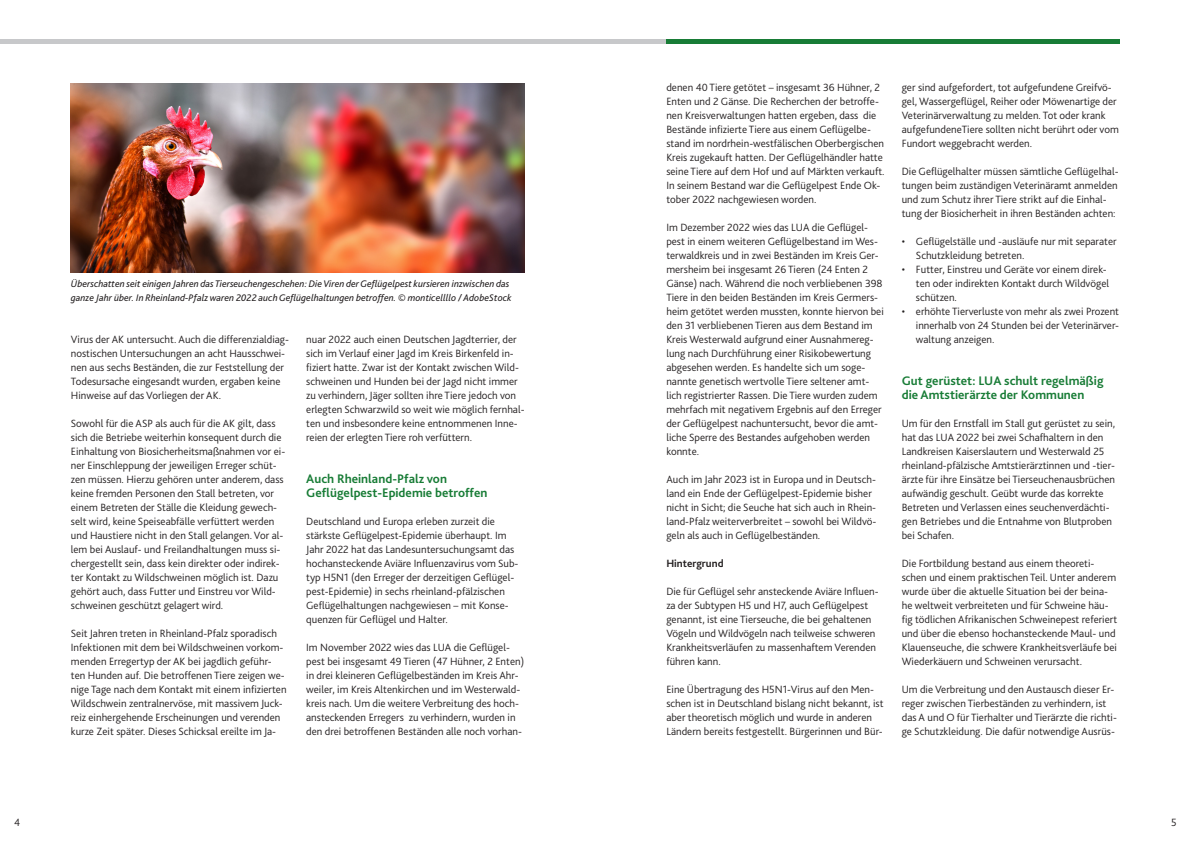
<style>
.page{position:relative;width:1191px;height:842px;background:#fff}
.page>*{position:absolute;margin:0;border:0;box-sizing:border-box;transform-origin:0 0}
.t1{font:700 13px/14px "Bliss 2";color:#187c36}
.t2{font:300 11px/14px "Bliss 2";color:#231f20}
.t3{font:700 11px "Bliss 2";color:#231f20}
.t4{font:italic 10px/14px "Bliss 2";color:#231f20}
</style>
<div class="page">
<img style="left:71px;top:84px;width:453px;height:188px">
<hr style="left:0;top:40px;width:666px;height:4px;background:#c7c8ca">
<hr style="left:666px;top:40px;width:454px;height:4px;background:#187c36">
<p class="t4" style="left:71px;top:276px;width:442px">Überschatten seit einigen Jahren das Tierseuchengeschehen: Die Viren der Geflügelpest kursieren inzwischen das ganze Jahr über. In Rheinland-Pfalz waren 2022 auch Geflügelhaltungen betroffen. © monticellllo / AdobeStock</p>
<p class="t2" style="left:71px;top:332px;width:220px">Virus der AK untersucht. Auch die differenzialdiag&shy;nostischen Untersuchungen an acht Hausschwei&shy;nen aus sechs Beständen, die zur Feststellung der Todesursache eingesandt wurden, ergaben keine Hinweise auf das Vorliegen der AK.</p>
<p class="t2" style="left:71px;top:416px;width:216px">Sowohl für die ASP als auch für die AK gilt, dass sich die Betriebe weiterhin konsequent durch die Einhaltung von Biosicherheitsmaßnahmen vor ei&shy;ner Einschleppung der jeweiligen Erreger schüt&shy;zen müssen. Hierzu gehören unter anderem, dass keine fremden Personen den Stall betreten, vor einem Betreten der Ställe die Kleidung gewech&shy;selt wird, keine Speiseabfälle verfüttert werden und Haustiere nicht in den Stall gelangen. Vor al&shy;lem bei Auslauf- und Freilandhaltungen muss si&shy;chergestellt sein, dass kein direkter oder indirek&shy;ter Kontakt zu Wildschweinen möglich ist. Dazu gehört auch, dass Futter und Einstreu vor Wild&shy;schweinen geschützt gelagert wird.</p>
<p class="t2" style="left:71px;top:626px;width:217px">Seit Jahren treten in Rheinland-Pfalz sporadisch Infektionen mit dem bei Wildschweinen vorkom&shy;menden Erregertyp der AK bei jagdlich geführ&shy;ten Hunden auf. Die betroffenen Tiere zeigen we&shy;nige Tage nach dem Kontakt mit einem infizierten Wildschwein zentralnervöse, mit massivem Juck&shy;reiz einhergehende Erscheinungen und verenden kurze Zeit später. Dieses Schicksal ereilte im Ja-</p>
<p class="t2" style="left:306px;top:332px;width:220px">nuar 2022 auch einen Deutschen Jagdterrier, der sich im Verlauf einer Jagd im Kreis Birkenfeld in&shy;fiziert hatte. Zwar ist der Kontakt zwischen Wild&shy;schweinen und Hunden bei der Jagd nicht immer zu verhindern, Jäger sollten ihre Tiere jedoch von erlegten Schwarzwild so weit wie möglich fernhal&shy;ten und insbesondere keine entnommenen Inne&shy;reien der erlegten Tiere roh verfüttern.</p>
<p class="t1" style="left:306px;top:471px;width:183px">Auch Rheinland-Pfalz von<br>Geflügelpest-Epidemie betroffen</p>
<p class="t2" style="left:306px;top:514px;width:214px">Deutschland und Europa erleben zurzeit die stärkste Geflügelpest-Epidemie überhaupt. Im Jahr 2022 hat das Landesuntersuchungsamt das hochansteckende Aviäre Influenzavirus vom Sub&shy;typ H5N1 (den Erreger der derzeitigen Geflügel&shy;pest-Epidemie) in sechs rheinland-pfälzischen Geflügelhaltungen nachgewiesen – mit Konse&shy;quenzen für Geflügel und Halter.</p>
<p class="t2" style="left:306px;top:640px;width:219px">Im November 2022 wies das LUA die Geflügel&shy;pest bei insgesamt 49 Tieren (47 Hühner, 2 Enten) in drei kleineren Geflügelbeständen im Kreis Ahr&shy;weiler, im Kreis Altenkirchen und im Westerwald&shy;kreis nach. Um die weitere Verbreitung des hoch&shy;ansteckenden Erregers zu verhindern, wurden in den drei betroffenen Beständen alle noch vorhan-</p>
<p class="t2" style="left:666px;top:80px;width:220px">denen 40 Tiere getötet – insgesamt 36 Hühner, 2<br>Enten und 2 Gänse. Die Recherchen der betroffe&shy;nen Kreisverwaltungen hatten ergeben, dass die Bestände infizierte Tiere aus einem Geflügelbe&shy;stand im nordrhein-westfälischen Oberbergischen Kreis zugekauft hatten. Der Geflügelhändler hatte seine Tiere auf dem Hof und auf Märkten verkauft.<br>In seinem Bestand war die Geflügelpest Ende Ok&shy;tober 2022 nachgewiesen worden.</p>
<p class="t2" style="left:666px;top:220px;width:219px">Im Dezember 2022 wies das LUA die Geflügel&shy;pest in einem weiteren Geflügelbestand im Wes&shy;terwaldkreis und in zwei Beständen im Kreis Ger&shy;mersheim bei insgesamt 26 Tieren (24 Enten 2<br>Gänse) nach. Während die noch verbliebenen 398<br>Tiere in den beiden Beständen im Kreis Germers&shy;heim getötet werden mussten, konnte hiervon bei den 31 verbliebenen Tieren aus dem Bestand im Kreis Westerwald aufgrund einer Ausnahmereg&shy;lung nach Durchführung einer Risikobewertung abgesehen werden. Es handelte sich um soge&shy;nannte genetisch wertvolle Tiere seltener amt&shy;lich registrierter Rassen. Die Tiere wurden zudem mehrfach mit negativem Ergebnis auf den Erreger der Geflügelpest nachuntersucht, bevor die amt&shy;liche Sperre des Bestandes aufgehoben werden konnte.</p>
<p class="t2" style="left:666px;top:472px;width:212px">Auch im Jahr 2023 ist in Europa und in Deutsch&shy;land ein Ende der Geflügelpest-Epidemie bisher nicht in Sicht; die Seuche hat sich auch in Rhein&shy;land-Pfalz weiterverbreitet – sowohl bei Wildvö&shy;geln als auch in Geflügelbeständen.</p>
<p class="t3" style="left:666px;top:556px;width:59px">Hintergrund</p>
<p class="t2" style="left:666px;top:584px;width:214px">Die für Geflügel sehr ansteckende Aviäre Influen&shy;za der Subtypen H5 und H7, auch Geflügelpest genannt, ist eine Tierseuche, die bei gehaltenen Vögeln und Wildvögeln nach teilweise schweren Krankheitsverläufen zu massenhaftem Verenden führen kann.</p>
<p class="t2" style="left:666px;top:682px;width:219px">Eine Übertragung des H5N1-Virus auf den Men&shy;schen ist in Deutschland bislang nicht bekannt, ist aber theoretisch möglich und wurde in anderen Ländern bereits festgestellt. Bürgerinnen und Bür-</p>
<p class="t2" style="left:901px;top:80px;width:219px">ger sind aufgefordert, tot aufgefundene Greifvö&shy;gel, Wassergeflügel, Reiher oder Möwenartige der Veterinärverwaltung zu melden. Tot oder krank aufgefundeneTiere sollten nicht berührt oder vom Fundort weggebracht werden.</p>
<p class="t2" style="left:901px;top:164px;width:218px">Die Geflügelhalter müssen sämtliche Geflügelhal&shy;tungen beim zuständigen Veterinäramt anmelden und zum Schutz ihrer Tiere strikt auf die Einhal&shy;tung der Biosicherheit in ihren Beständen achten:</p>
<p class="t2" style="left:916px;top:234px;width:202px;text-indent:-14px">• Geflügelställe und -ausläufe nur mit separater<br>Schutzkleidung betreten.</p>
<p class="t2" style="left:916px;top:262px;width:195px;text-indent:-14px">• Futter, Einstreu und Geräte vor einem direk&shy;ten oder indirekten Kontakt durch Wildvögel schützen.</p>
<p class="t2" style="left:916px;top:304px;width:205px;text-align:justify;text-indent:-14px">• erhöhte Tierverluste von mehr als zwei Prozent innerhalb von 24 Stunden bei der Veterinärver&shy;waltung anzeigen.</p>
<p class="t1" style="left:901px;top:373px;width:203px">Gut gerüstet: LUA schult regelmäßig die Amtstierärzte der Kommunen</p>
<p class="t2" style="left:901px;top:416px;width:215px">Um für den Ernstfall im Stall gut gerüstet zu sein, hat das LUA 2022 bei zwei Schafhaltern in den Landkreisen Kaiserslautern und Westerwald 25 rheinland-pfälzische Amtstierärztinnen und -tier&shy;ärzte für ihre Einsätze bei Tierseuchenausbrüchen aufwändig geschult. Geübt wurde das korrekte Betreten und Verlassen eines seuchenverdächti&shy;gen Betriebes und die Entnahme von Blutproben bei Schafen.</p>
<p class="t2" style="left:901px;top:556px;width:217px">Die Fortbildung bestand aus einem theoreti&shy;schen und einem praktischen Teil. Unter anderem wurde über die aktuelle Situation bei der beina&shy;he weltweit verbreiteten und für Schweine häu&shy;fig tödlichen Afrikanischen Schweinepest referiert und über die ebenso hochansteckende Maul- und Klauenseuche, die schwere Krankheitsverläufe bei Wiederkäuern und Schweinen verursacht.</p>
<p class="t2" style="left:901px;top:682px;width:217px">Um die Verbreitung und den Austausch dieser Er&shy;reger zwischen Tierbeständen zu verhindern, ist das A und O für Tierhalter und Tierärzte die richti&shy;ge Schutzkleidung. Die dafür notwendige Ausrüs-</p>
<p class="t2" style="left:14px;top:815px;width:8px">4</p>
<p class="t2" style="left:1171px;top:815px;width:7px">5</p>
</div>
